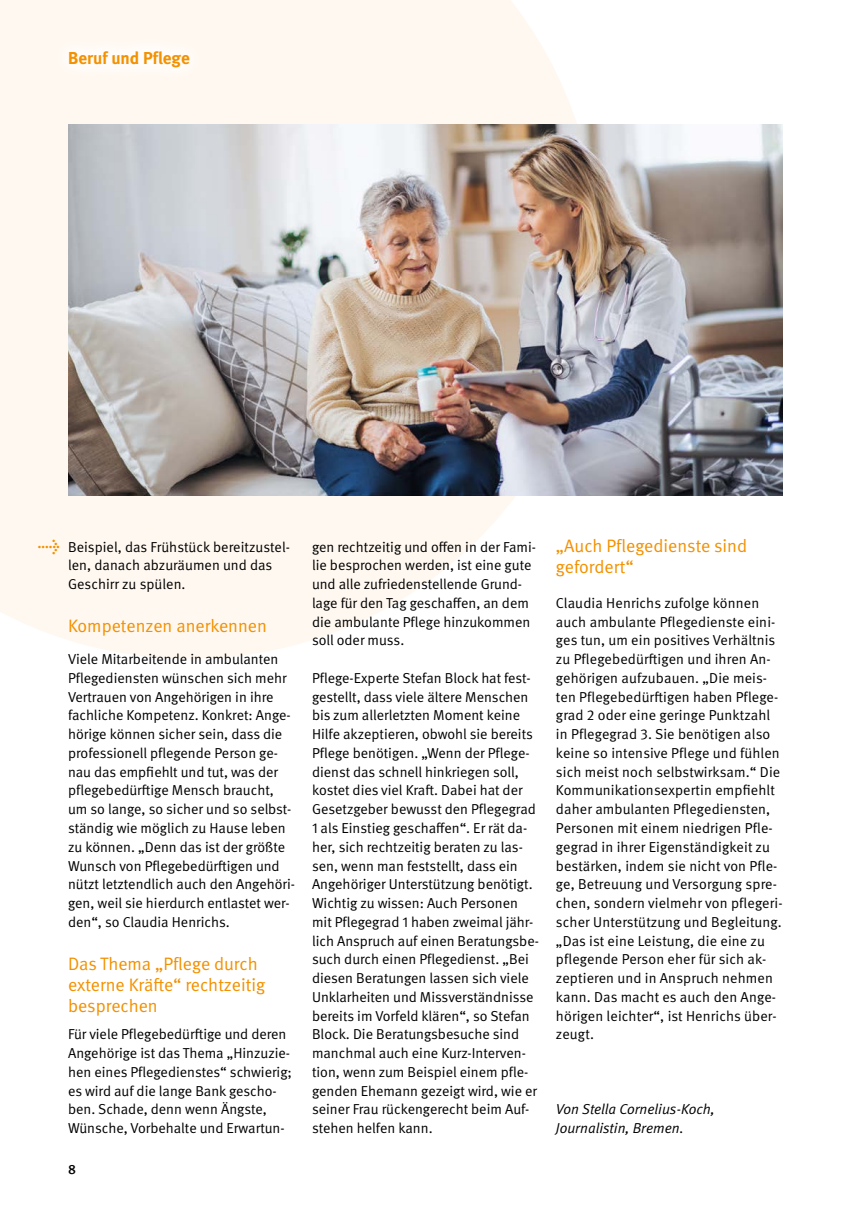
<style>
.page{position:relative;width:851px;height:1221px;background:#fff}
.page>*{position:absolute;margin:0;border:0;box-sizing:border-box;transform-origin:0 0}
.t1{font:25.5px "DGUV Meta";color:#f39100}
._01_Überschriften_Subhead{font:18px/21px "DGUV Meta";color:#f39100}
.t2{font:700 17.25px "DGUV Meta";color:#f39100}
._01_Überschriften_Fließtext{font:14.4px/18.8px "DGUV Meta";color:#000}
.t3{font:italic 14.4px/18.8px "DGUV Meta";color:#000}
.t4{font:500 13.5px "DGUV Meta";color:#000}
</style>
<div class="page">
<svg style="left:0;top:0;width:597px;height:658px;fill:#fff8f0"></svg>
<img style="left:68px;top:124px;width:714px;height:371px">
<div style="left:49px;top:32px;width:160px;height:54px;background:#fff9f2"></div>
<p class="t2" style="left:68px;top:48px;width:123px">Beruf und Pflege</p>
<h1 class="t1" style="left:38px;top:530px;width:23px">→</h1>
<p class="_01_Überschriften_Fließtext" style="left:68px;top:537px;width:223px">Beispiel, das Frühstück bereitzustel&shy;len, danach abzuräumen und das<br>Geschirr zu spülen.</p>
<h3 class="_01_Überschriften_Subhead" style="left:68px;top:615px;width:200px">Kompetenzen anerkennen</h3>
<p class="_01_Überschriften_Fließtext" style="left:68px;top:650px;width:228px">Viele Mitarbeitende in ambulanten Pflegediensten wünschen sich mehr Vertrauen von Angehörigen in ihre fachliche Kompetenz. Konkret: Ange&shy;hörige können sicher sein, dass die professionell pflegende Person ge&shy;nau das empfiehlt und tut, was der pflegebedürftige Mensch braucht, um so lange, so sicher und so selbst&shy;ständig wie möglich zu Hause leben zu können. „Denn das ist der größte Wunsch von Pflegebedürftigen und nützt letztendlich auch den Angehöri&shy;gen, weil sie hierdurch entlastet wer&shy;den“, so Claudia Henrichs.</p>
<h3 class="_01_Überschriften_Subhead" style="left:68px;top:953px;width:198px">Das Thema „Pflege durch externe Kräfte“ rechtzeitig besprechen</h3>
<p class="_01_Überschriften_Fließtext" style="left:68px;top:1025px;width:225px">Für viele Pflegebedürftige und deren Angehörige ist das Thema „Hinzuzie&shy;hen eines Pflegedienstes“ schwierig; es wird auf die lange Bank gescho&shy;ben. Schade, denn wenn Ängste, Wünsche, Vorbehalte und Erwartun-</p>
<p class="t4" style="left:68px;top:1161px;width:9px">8</p>
<p class="_01_Überschriften_Fließtext" style="left:312px;top:537px;width:225px">gen rechtzeitig und offen in der Fami&shy;lie besprochen werden, ist eine gute und alle zufriedenstellende Grund&shy;lage für den Tag geschaffen, an dem die ambulante Pflege hinzukommen soll oder muss.</p>
<p class="_01_Überschriften_Fließtext" style="left:312px;top:669px;width:228px">Pflege-Experte Stefan Block hat fest&shy;gestellt, dass viele ältere Menschen bis zum allerletzten Moment keine Hilfe akzeptieren, obwohl sie bereits Pflege benötigen. „Wenn der Pflege&shy;dienst das schnell hinkriegen soll, kostet dies viel Kraft. Dabei hat der Gesetzgeber bewusst den Pflegegrad 1 als Einstieg geschaffen“. Er rät da&shy;her, sich rechtzeitig beraten zu las&shy;sen, wenn man feststellt, dass ein Angehöriger Unterstützung benötigt.<br>Wichtig zu wissen: Auch Personen mit Pflegegrad 1 haben zweimal jähr&shy;lich Anspruch auf einen Beratungsbe&shy;such durch einen Pflegedienst. „Bei diesen Beratungen lassen sich viele Unklarheiten und Missverständnisse bereits im Vorfeld klären“, so Stefan Block. Die Beratungsbesuche sind manchmal auch eine Kurz-Interven&shy;tion, wenn zum Beispiel einem pfle&shy;genden Ehemann gezeigt wird, wie er seiner Frau rückengerecht beim Auf&shy;stehen helfen kann.</p>
<h3 class="_01_Überschriften_Subhead" style="left:556px;top:535px;width:193px">„Auch Pflegedienste sind gefordert“</h3>
<p class="_01_Überschriften_Fließtext" style="left:556px;top:594px;width:228px">Claudia Henrichs zufolge können auch ambulante Pflegedienste eini&shy;ges tun, um ein positives Verhältnis zu Pflegebedürftigen und ihren An&shy;gehörigen aufzubauen. „Die meis&shy;ten Pflegebedürftigen haben Pflege&shy;grad 2 oder eine geringe Punktzahl in Pflegegrad 3. Sie benötigen also keine so intensive Pflege und fühlen sich meist noch selbstwirksam.“ Die Kommunikationsexpertin empfiehlt daher ambulanten Pflegediensten, Personen mit einem niedrigen Pfle&shy;gegrad in ihrer Eigenständigkeit zu bestärken, indem sie nicht von Pfle&shy;ge, Betreuung und Versorgung spre&shy;chen, sondern vielmehr von pflegeri&shy;scher Unterstützung und Begleitung. „Das ist eine Leistung, die eine zu pflegende Person eher für sich ak&shy;zeptieren und in Anspruch nehmen kann. Das macht es auch den Ange&shy;hörigen leichter“, ist Henrichs über&shy;zeugt.</p>
<p class="t3" style="left:556px;top:1100px;width:160px">Von Stella Cornelius-Koch,<br>Journalistin, Bremen.</p>
</div>
